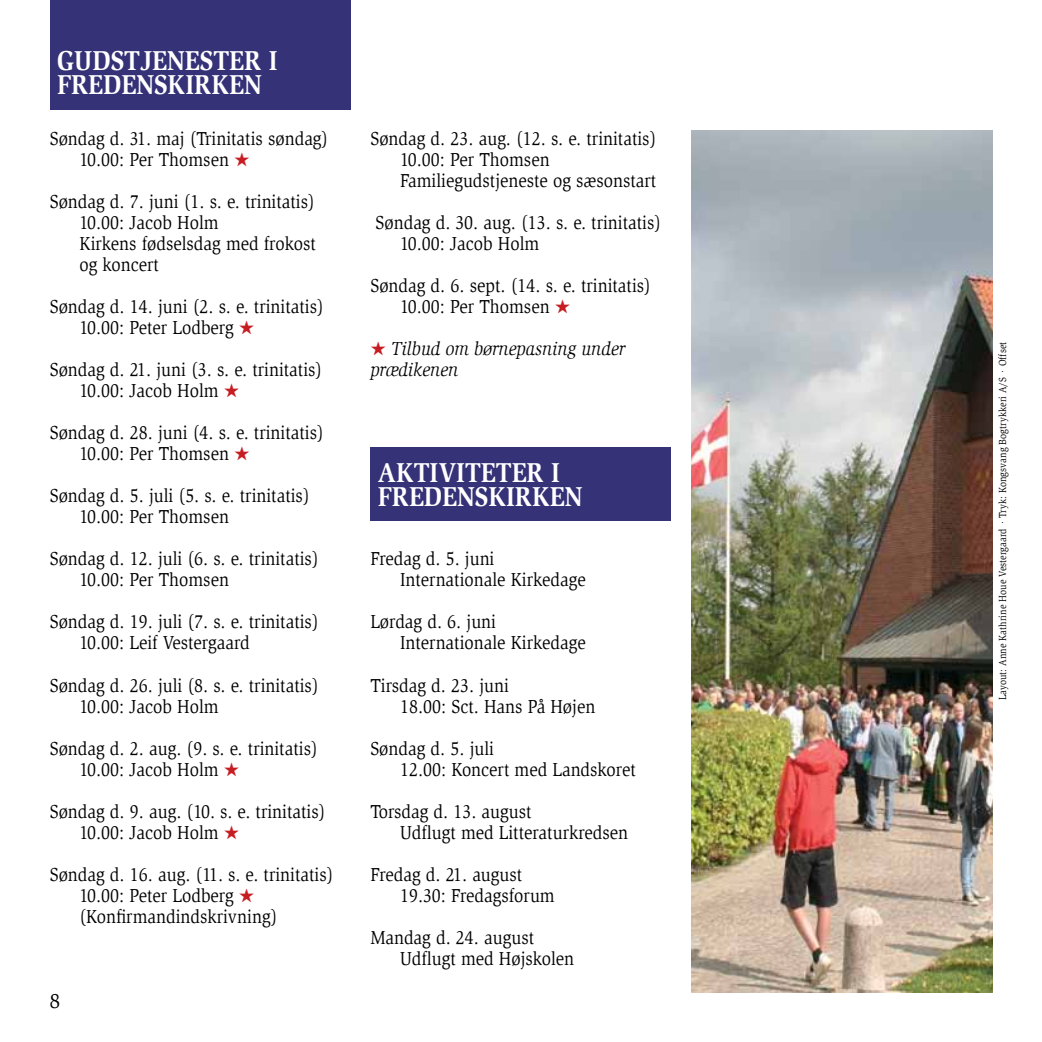
<style>
.page{position:relative;width:1042px;height:1042px;background:#fff}
.page>*{position:absolute;margin:0;border:0;box-sizing:border-box;transform-origin:0 0}
.t1{font:700 28px/24.5px "Slimbach Std";color:#fff;scale:.9 1}
.t2{font:21px "Slimbach Std";color:#000}
.t3{font:19.25px/21px "Slimbach Std";color:#000;scale:.9 1}
.t4{font:italic 19.25px/21px "Slimbach Std";color:#000;scale:.9 1}
.t5{font:10.5px "Slimbach Std";letter-spacing:.01em;color:#000;scale:.9 1}
.s1{color:#c61d23}
</style>
<div class="page">
<div style="left:50px;top:0;width:300px;height:109px;background:#353277"></div>
<img style="left:691px;top:130px;width:301px;height:862px">
<div style="left:370px;top:448px;width:301px;height:73px;background:#353277"></div>
<h1 class="t1" style="left:57px;top:48px;width:247px">GUDSTJENESTER I<br>FREDENSKIRKEN</h1>
<p class="t3" style="left:79px;top:129px;width:278px;text-indent:-30px">Søndag d. 31. maj (Trinitatis søndag)<br>10.00: Per Thomsen <span class="s1">★</span></p>
<p class="t3" style="left:79px;top:192px;width:264px;text-indent:-30px">Søndag d. 7. juni (1. s. e. trinitatis)<br>10.00: Jacob Holm<br>Kirkens fødselsdag med frokost og koncert</p>
<p class="t3" style="left:79px;top:297px;width:273px;text-indent:-30px">Søndag d. 14. juni (2. s. e. trinitatis)<br>10.00: Peter Lodberg <span class="s1">★</span></p>
<p class="t3" style="left:79px;top:360px;width:271px;text-indent:-30px">Søndag d. 21. juni (3. s. e. trinitatis)<br>10.00: Jacob Holm <span class="s1">★</span></p>
<p class="t3" style="left:79px;top:423px;width:273px;text-indent:-30px">Søndag d. 28. juni (4. s. e. trinitatis)<br>10.00: Per Thomsen <span class="s1">★</span></p>
<p class="t3" style="left:79px;top:486px;width:257px;text-indent:-30px">Søndag d. 5. juli (5. s. e. trinitatis)<br>10.00: Per Thomsen</p>
<p class="t3" style="left:79px;top:549px;width:267px;text-indent:-30px">Søndag d. 12. juli (6. s. e. trinitatis)<br>10.00: Per Thomsen</p>
<p class="t3" style="left:79px;top:612px;width:267px;text-indent:-30px">Søndag d. 19. juli (7. s. e. trinitatis)<br>10.00: Leif Vestergaard</p>
<p class="t3" style="left:79px;top:675px;width:267px;text-indent:-30px">Søndag d. 26. juli (8. s. e. trinitatis)<br>10.00: Jacob Holm</p>
<p class="t3" style="left:79px;top:738px;width:266px;text-indent:-30px">Søndag d. 2. aug. (9. s. e. trinitatis)<br>10.00: Jacob Holm <span class="s1">★</span></p>
<p class="t3" style="left:79px;top:801px;width:275px;text-indent:-30px">Søndag d. 9. aug. (10. s. e. trinitatis)<br>10.00: Jacob Holm <span class="s1">★</span></p>
<p class="t3" style="left:79px;top:864px;width:284px;text-indent:-30px">Søndag d. 16. aug. (11. s. e. trinitatis)<br>10.00: Peter Lodberg <span class="s1">★ </span>(Konfirmandindskrivning)</p>
<p class="t2" style="left:50px;top:988px;width:12px">8</p>
<p class="t3" style="left:400px;top:128px;width:286px;text-indent:-30px">Søndag d. 23. aug. (12. s. e. trinitatis)<br>10.00: Per Thomsen<br>Familiegudstjeneste og sæsonstart</p>
<p class="t3" style="left:400px;top:213px;width:292px;text-indent:-25px">Søndag d. 30. aug. (13. s. e. trinitatis)<br>10.00: Jacob Holm</p>
<p class="t3" style="left:400px;top:276px;width:280px;text-indent:-30px">Søndag d. 6. sept. (14. s. e. trinitatis)<br>10.00: Per Thomsen <span class="s1">★</span></p>
<p class="t4" style="left:370px;top:339px;width:285px"><span class="s1">★</span> Tilbud om børnepasning under prædikenen</p>
<h1 class="t1" style="left:378px;top:460px;width:229px">AKTIVITETER I<br>FREDENSKIRKEN</h1>
<p class="t3" style="left:400px;top:549px;width:208px;text-indent:-30px">Fredag d. 5. juni<br>Internationale Kirkedage</p>
<p class="t3" style="left:400px;top:612px;width:208px;text-indent:-30px">Lørdag d. 6. juni<br>Internationale Kirkedage</p>
<p class="t3" style="left:400px;top:675px;width:218px;text-indent:-30px">Tirsdag d. 23. juni<br>18.00: Sct. Hans På Højen</p>
<p class="t3" style="left:400px;top:738px;width:263px;text-indent:-30px">Søndag d. 5. juli<br>12.00: Koncert med Landskoret</p>
<p class="t3" style="left:400px;top:801px;width:255px;text-indent:-30px">Torsdag d. 13. august<br>Udflugt med Litteraturkredsen</p>
<p class="t3" style="left:400px;top:864px;width:173px;text-indent:-30px">Fredag d. 21. august<br>19.30: Fredagsforum</p>
<p class="t3" style="left:400px;top:927px;width:195px;text-indent:-30px">Mandag d. 24. august<br>Udflugt med Højskolen</p>
<p class="t5" style="left:996px;top:700px;width:400px;rotate:-90deg">Layout: Anne Kathrine Houe Vestergaard · Tryk: Kongsvang Bogtrykkeri A/S · Offset</p>
</div>
